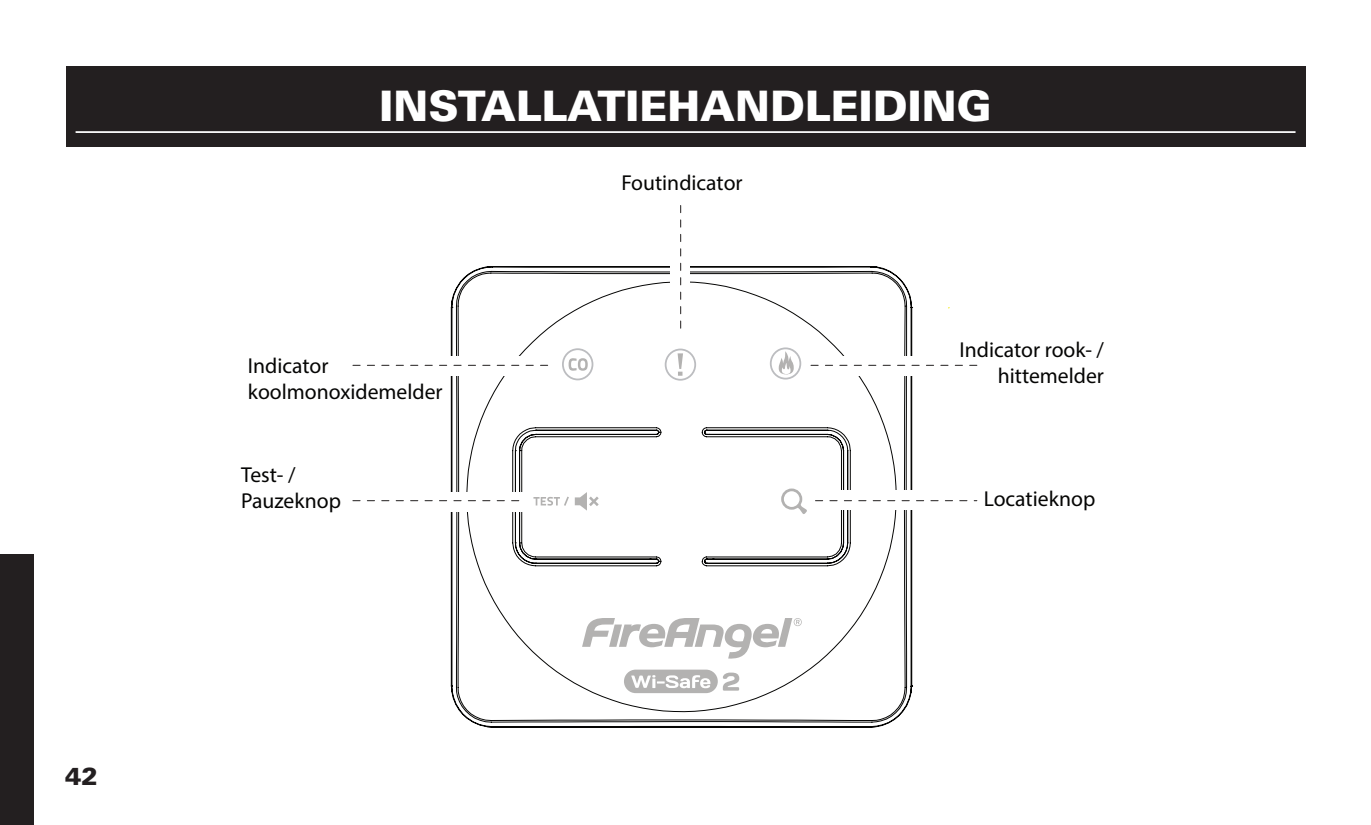
<style>
.page{position:relative;width:1371px;height:825px;background:#fff}
.page>*{position:absolute;margin:0;border:0;box-sizing:border-box;transform-origin:0 0}
.t1{font:900 42px "Univers LT Std";color:#fff}
.t2{font:900 24.5px "Univers LT Std";color:#231f20}
.t3{font:21.7px/25.9px "Myriad Pro";color:#050504}
</style>
<div class="page">
<div style="left:0;top:553px;width:34px;height:271px;background:#231f20"></div>
<svg style="left:451px;top:266px;width:461px;height:462px"></svg>
<svg style="left:533px;top:496px;width:36px;height:9px"></svg>
<svg style="left:575px;top:492px;width:24px;height:18px"></svg>
<div style="left:781px;top:488px;width:21px;height:21px;border:3px solid #b3b2b1;border-radius:50%"></div>
<svg style="left:582px;top:617px;width:220px;height:41px"></svg>
<svg style="left:678px;top:353px;width:5px;height:22px"></svg>
<svg style="left:779px;top:351px;width:15px;height:24px"></svg>
<svg style="left:569px;top:358px;width:8px;height:12px"></svg>
<svg style="left:578px;top:358px;width:10px;height:12px"></svg>
<div style="left:562px;top:348px;width:31px;height:32px;border:2px solid #bcbdc0;border-radius:50%"></div>
<div style="left:665px;top:348px;width:31px;height:32px;border:2px solid #bcbdc0;border-radius:50%"></div>
<div style="left:770px;top:347px;width:31px;height:32px;border:2px solid #bcbdc0;border-radius:50%"></div>
<svg style="left:624px;top:669px;width:115px;height:23px"></svg>
<div style="left:432px;top:356px;width:88px;height:20px;background:#fff"></div>
<svg style="left:353px;top:364px;width:195px;height:2px"></svg>
<div style="left:438px;top:491px;width:87px;height:20px;background:#fff"></div>
<svg style="left:353px;top:500px;width:167px;height:1px"></svg>
<div style="left:834px;top:356px;width:88px;height:20px;background:#fff"></div>
<svg style="left:811px;top:364px;width:167px;height:2px"></svg>
<div style="left:834px;top:489px;width:88px;height:20px;background:#fff"></div>
<svg style="left:795px;top:500px;width:182px;height:17px"></svg>
<div style="left:670px;top:228px;width:20px;height:87px;background:#fff"></div>
<svg style="left:680px;top:205px;width:1px;height:123px"></svg>
<div style="left:66px;top:66px;width:1239px;height:80px;background:#231f20"></div>
<hr style="left:76px;top:131px;width:1219px;height:2px;background:#fff">
<p class="t2" style="left:65px;top:760px;width:34px">42</p>
<h1 class="t1" style="left:379px;top:80px;width:614px">INSTALLATIEHANDLEIDING</h1>
<p class="t3" style="left:248px;top:352px;width:196px">Indicator koolmonoxidemelder</p>
<p class="t3" style="left:241px;top:461px;width:101px">Test- /<br>Pauzeknop</p>
<p class="t3" style="left:621px;top:169px;width:123px">Foutindicator</p>
<p class="t3" style="left:959px;top:336px;width:146px;text-align:right">Indicator rook- / hittemelder</p>
<p class="t3" style="left:984px;top:485px;width:113px">Locatieknop</p>
</div>
